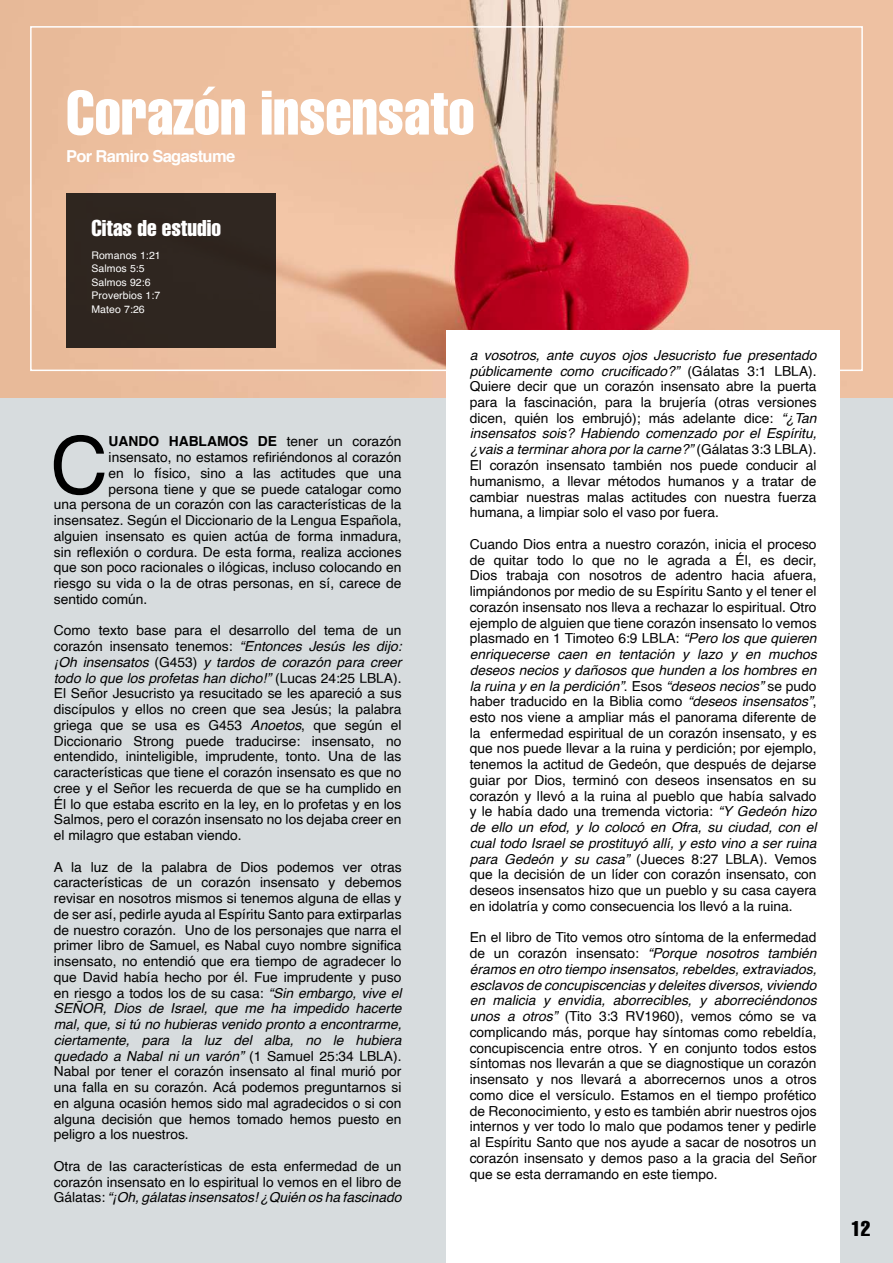
<style>
.page{position:relative;width:893px;height:1263px;background:#d7dcde}
.page>*{position:absolute;margin:0;border:0;box-sizing:border-box;transform-origin:0 0}
.t1{font:79.65px "Helvetica";color:#000}
.t2{font:extra-condensed 61.5px "Helvetica";color:#fff}
.t3{font:extra-condensed 22.5px "Helvetica";color:#fff}
.t4{font:extra-condensed 21px "Helvetica";color:#000}
.t5{font:700 16.5px "Helvetica";letter-spacing:-.04em;color:#fff}
.t6{font:13.8px/15.8px "Helvetica";color:#000;text-align:justify}
.t7{font:700 13.8px "Helvetica";color:#000}
.t8{font:10.5px/13.5px "Helvetica";letter-spacing:.01em;color:#fff}
.s1{font-weight:400}
.s2{font-style:italic}
</style>
<div class="page">
<img style="left:0;top:0;width:893px;height:397px">
<div style="left:30px;top:26px;width:833px;height:345px;border:2px solid #fff"></div>
<div style="left:446px;top:330px;width:394px;height:933px;background:#fff"></div>
<div style="left:66px;top:194px;width:210px;height:154px;background:#2f2620"></div>
<h2 class="t2" style="left:66px;top:74px;width:410px">Corazón insensato</h2>
<p class="t5" style="left:66px;top:142px;width:171px">Por Ramiro Sagastume</p>
<h3 class="t3" style="left:91px;top:214px;width:131px">Citas de estudio</h3>
<p class="t8" style="left:91px;top:249px;width:71px">Romanos 1:21<br>Salmos 5:5<br>Salmos 92:6<br>Proverbios 1:7<br>Mateo 7:26</p>
<h1 class="t1" style="left:50px;top:404px;width:59px">C</h1>
<p class="t7" style="left:109px;top:430px;width:294px">UANDO HABLAMOS DE <span class="s1">tener un corazón</span></p>
<p class="t6" style="left:109px;top:450px;width:294px">insensato, no estamos refiriéndonos al corazón</p>
<p class="t6" style="left:109px;top:466px;width:294px">en lo físico, sino a las actitudes que una</p>
<p class="t6" style="left:109px;top:481px;width:294px">persona tiene y que se puede catalogar como</p>
<p class="t6" style="left:54px;top:497px;width:349px">una persona de un corazón con las características de la</p>
<p class="t6" style="left:54px;top:513px;width:349px">insensatez. Según el Diccionario de la Lengua Española,</p>
<p class="t6" style="left:54px;top:529px;width:349px">alguien insensato es quien actúa de forma inmadura,</p>
<p class="t6" style="left:54px;top:544px;width:349px">sin reflexión o cordura. De esta forma, realiza acciones</p>
<p class="t6" style="left:54px;top:560px;width:349px">que son poco racionales o ilógicas, incluso colocando en</p>
<p class="t6" style="left:54px;top:576px;width:349px">riesgo su vida o la de otras personas, en sí, carece de</p>
<p class="t6" style="left:54px;top:592px;width:95px">sentido común.</p>
<p class="t6" style="left:54px;top:623px;width:349px">Como texto base para el desarrollo del tema de un corazón insensato tenemos: <span class="s2">“Entonces Jesús les dijo: ¡Oh insensatos</span> (G453) <span class="s2">y tardos de corazón para creer todo lo que los profetas han dicho!”</span> (Lucas 24:25 LBLA).<br>El Señor Jesucristo ya resucitado se les apareció a sus discípulos y ellos no creen que sea Jesús; la palabra griega que se usa es G453 <span class="s2">Anoetos</span>, que según el Diccionario Strong puede traducirse: insensato, no entendido, ininteligible, imprudente, tonto. Una de las características que tiene el corazón insensato es que no cree y el Señor les recuerda de que se ha cumplido en Él lo que estaba escrito en la ley, en lo profetas y en los Salmos, pero el corazón insensato no los dejaba creer en el milagro que estaban viendo.</p>
<p class="t6" style="left:54px;top:859px;width:349px">A la luz de la palabra de Dios podemos ver otras características de un corazón insensato y debemos revisar en nosotros mismos si tenemos alguna de ellas y de ser así, pedirle ayuda al Espíritu Santo para extirparlas de nuestro corazón. Uno de los personajes que narra el primer libro de Samuel, es Nabal cuyo nombre significa insensato, no entendió que era tiempo de agradecer lo que David había hecho por él. Fue imprudente y puso en riesgo a todos los de su casa: <span class="s2">“Sin embargo, vive el SEÑOR, Dios de Israel, que me ha impedido hacerte mal, que, si tú no hubieras venido pronto a encontrarme, ciertamente, para la luz del alba, no le hubiera quedado a Nabal ni un varón”</span> (1 Samuel 25:34 LBLA).<br>Nabal por tener el corazón insensato al final murió por una falla en su corazón. Acá podemos preguntarnos si en alguna ocasión hemos sido mal agradecidos o si con alguna decisión que hemos tomado hemos puesto en peligro a los nuestros.</p>
<p class="t6" style="left:54px;top:1159px;width:349px">Otra de las características de esta enfermedad de un corazón insensato en lo espiritual lo vemos en el libro de Gálatas: <span class="s2">“¡Oh, gálatas insensatos! ¿Quién os ha fascinado</span></p>
<p class="t6" style="left:470px;top:347px;width:348px"><span class="s2">a vosotros, ante cuyos ojos Jesucristo fue presentado públicamente como crucificado?”</span> (Gálatas 3:1 LBLA).<br>Quiere decir que un corazón insensato abre la puerta para la fascinación, para la brujería (otras versiones dicen, quién los embrujó); más adelante dice: <span class="s2">“¿Tan insensatos sois? Habiendo comenzado por el Espíritu, ¿vais a terminar ahora por la carne?”</span> (Gálatas 3:3 LBLA).<br>El corazón insensato también nos puede conducir al humanismo, a llevar métodos humanos y a tratar de cambiar nuestras malas actitudes con nuestra fuerza humana, a limpiar solo el vaso por fuera.</p>
<p class="t6" style="left:470px;top:536px;width:348px">Cuando Dios entra a nuestro corazón, inicia el proceso de quitar todo lo que no le agrada a Él, es decir, Dios trabaja con nosotros de adentro hacia afuera, limpiándonos por medio de su Espíritu Santo y el tener el corazón insensato nos lleva a rechazar lo espiritual. Otro ejemplo de alguien que tiene corazón insensato lo vemos plasmado en 1 Timoteo 6:9 LBLA: <span class="s2">“Pero los que quieren enriquecerse caen en tentación y lazo y en muchos deseos necios y dañosos que hunden a los hombres en la ruina y en la perdición”</span>. Esos <span class="s2">“deseos necios”</span> se pudo haber traducido en la Biblia como <span class="s2">“deseos insensatos”</span>, esto nos viene a ampliar más el panorama diferente de la enfermedad espiritual de un corazón insensato, y es que nos puede llevar a la ruina y perdición; por ejemplo, tenemos la actitud de Gedeón, que después de dejarse guiar por Dios, terminó con deseos insensatos en su corazón y llevó a la ruina al pueblo que había salvado y le había dado una tremenda victoria: <span class="s2">“Y Gedeón hizo de ello un efod, y lo colocó en Ofra, su ciudad, con el cual todo Israel se prostituyó allí, y esto vino a ser ruina para Gedeón y su casa”</span> (Jueces 8:27 LBLA). Vemos que la decisión de un líder con corazón insensato, con deseos insensatos hizo que un pueblo y su casa cayera en idolatría y como consecuencia los llevó a la ruina.</p>
<p class="t6" style="left:470px;top:930px;width:348px">En el libro de Tito vemos otro síntoma de la enfermedad de un corazón insensato: <span class="s2">“Porque nosotros también éramos en otro tiempo insensatos, rebeldes, extraviados, esclavos de concupiscencias y deleites diversos, viviendo en malicia y envidia, aborrecibles, y aborreciéndonos unos a otros”</span> (Tito 3:3 RV1960), vemos cómo se va complicando más, porque hay síntomas como rebeldía, concupiscencia entre otros. Y en conjunto todos estos síntomas nos llevarán a que se diagnostique un corazón insensato y nos llevará a aborrecernos unos a otros como dice el versículo. Estamos en el tiempo profético de Reconocimiento, y esto es también abrir nuestros ojos internos y ver todo lo malo que podamos tener y pedirle al Espíritu Santo que nos ayude a sacar de nosotros un corazón insensato y demos paso a la gracia del Señor que se esta derramando en este tiempo.</p>
<h3 class="t4" style="left:851px;top:1215px;width:21px">12</h3>
</div>
